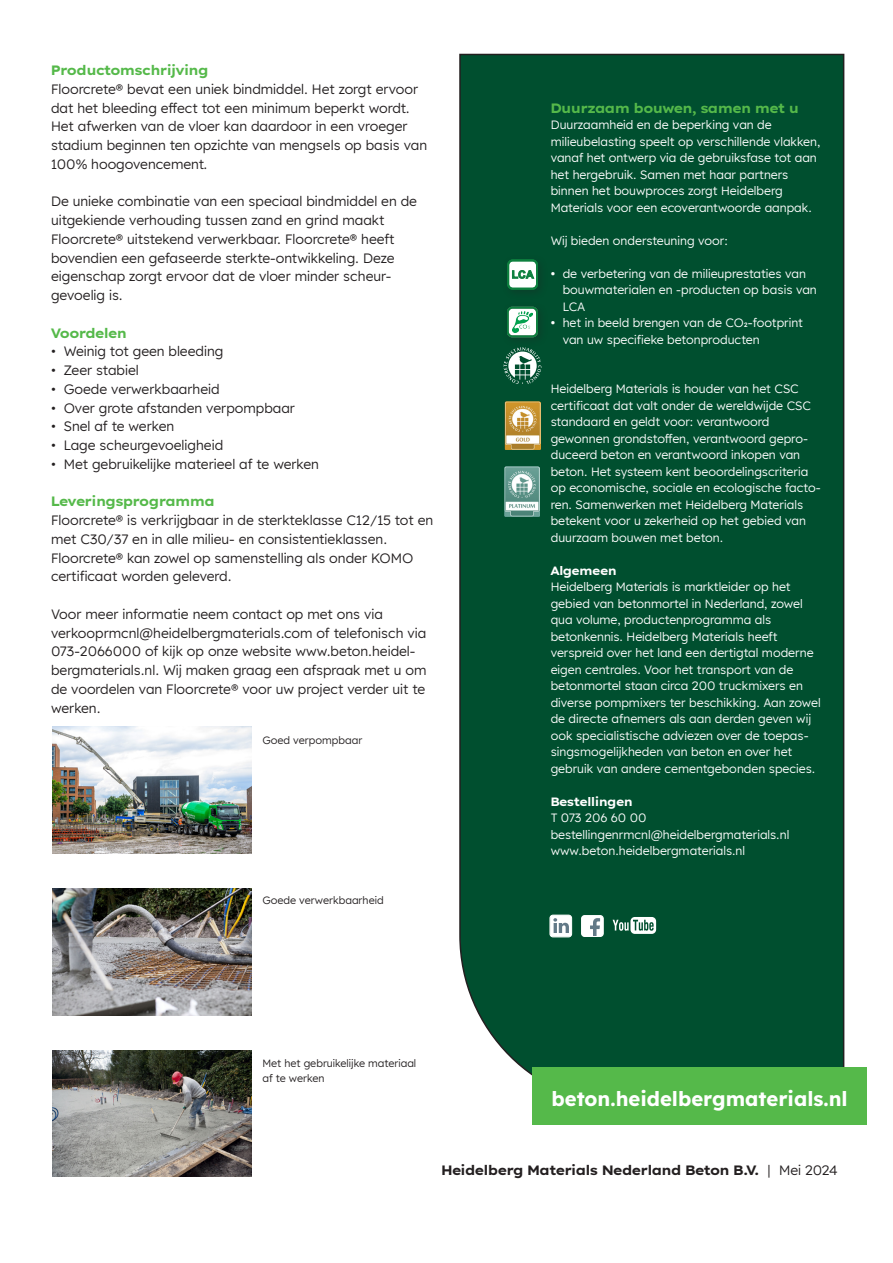
<style>
.page{position:relative;width:893px;height:1263px;background:#fff}
.page>*{position:absolute;margin:0;border:0;box-sizing:border-box;transform-origin:0 0}
.t1{font:700 20.25px "Lexend";color:#fff}
.Platte_tekst{font:13.5px/18.8px "Lexend HM";color:#231f20}
.Tussenkop{font:700 13.5px "Lexend Exa HM";color:#55b94a}
.t2{font:700 13.5px "Lexend Exa HM";color:#231f20}
.k-Caption{font:700 13.5px "Lexend Exa HM";color:#55b94a}
.k-Caption-2{font:12px/16.5px "Lexend HM";color:#fff}
.k-Caption-3{font:700 12px "Lexend Exa HM";color:#fff}
.k-Caption-4{font:10.5px/15px "Lexend HM";color:#231f20}
.s1{font-family:"Lexend Exa HM";font-weight:700}
.s2{font-family:"Lexend HM";font-weight:400}
</style>
<div class="page">
<div style="left:459px;top:53px;width:386px;height:1023px;background:#004f2f"></div>
<div style="left:532px;top:1067px;width:335px;height:58px;background:#55b94a"></div>
<div style="left:502px;top:254px;width:46px;height:46px;background:#014d2e"></div>
<div style="left:508px;top:260px;width:29px;height:29px;background:#fff;border-radius:5px"></div>
<div style="left:507px;top:259px;width:31px;height:31px;border:2px solid #0d803f;border-radius:5px"></div>
<svg style="left:512px;top:270px;width:22px;height:8px"></svg>
<div style="left:501px;top:302px;width:47px;height:45px;background:#014d2e"></div>
<div style="left:508px;top:308px;width:29px;height:28px;background:#fff;border-radius:5px"></div>
<div style="left:507px;top:307px;width:31px;height:30px;border:2px solid #0d803f;border-radius:5px"></div>
<img style="left:513px;top:312px;width:19px;height:21px">
<svg style="left:504px;top:347px;width:37px;height:37px"></svg>
<img style="left:505px;top:401px;width:35px;height:49px">
<img style="left:504px;top:467px;width:35px;height:49px">
<svg style="left:550px;top:915px;width:22px;height:22px"></svg>
<div style="left:550px;top:915px;width:22px;height:22px;border:1px solid #fff;border-radius:3px"></div>
<svg style="left:583px;top:915px;width:20px;height:20px"></svg>
<div style="left:581px;top:915px;width:22px;height:22px;border:1px solid #fff;border-radius:3px"></div>
<svg style="left:613px;top:917px;width:43px;height:17px"></svg>
<img style="left:52px;top:888px;width:200px;height:127px">
<img style="left:52px;top:1050px;width:200px;height:127px">
<img style="left:52px;top:727px;width:200px;height:126px">
<p class="Tussenkop" style="left:51px;top:59px;width:159px">Productomschrijving</p>
<p class="Platte_tekst" style="left:51px;top:79px;width:378px">Floorcrete® bevat een uniek bindmiddel. Het zorgt ervoor dat het bleeding effect tot een minimum beperkt wordt.<br>Het afwerken van de vloer kan daardoor in een vroeger stadium beginnen ten opzichte van mengsels op basis van 100% hoogovencement.</p>
<p class="Platte_tekst" style="left:51px;top:191px;width:368px">De unieke combinatie van een speciaal bindmiddel en de uitgekiende verhouding tussen zand en grind maakt Floorcrete® uitstekend verwerkbaar. Floorcrete® heeft bovendien een gefaseerde sterkte-ontwikkeling. Deze eigenschap zorgt ervoor dat de vloer minder scheur&shy;gevoelig is.</p>
<p class="Tussenkop" style="left:51px;top:322px;width:77px">Voordelen</p>
<p class="Platte_tekst" style="left:51px;top:341px;width:174px">• Weinig tot geen bleeding</p>
<p class="Platte_tekst" style="left:51px;top:360px;width:89px">• Zeer stabiel</p>
<p class="Platte_tekst" style="left:51px;top:379px;width:170px">• Goede verwerkbaarheid</p>
<p class="Platte_tekst" style="left:51px;top:397px;width:246px">• Over grote afstanden verpompbaar</p>
<p class="Platte_tekst" style="left:51px;top:416px;width:125px">• Snel af te werken</p>
<p class="Platte_tekst" style="left:51px;top:435px;width:174px">• Lage scheurgevoeligheid</p>
<p class="Platte_tekst" style="left:51px;top:454px;width:270px">• Met gebruikelijke materieel af te werken</p>
<p class="Tussenkop" style="left:51px;top:491px;width:165px">Leveringsprogramma</p>
<p class="Platte_tekst" style="left:51px;top:510px;width:384px">Floorcrete® is verkrijgbaar in de sterkteklasse C12/15 tot en met C30/37 en in alle milieu- en consistentieklassen.<br>Floorcrete® kan zowel op samenstelling als onder KOMO certificaat worden geleverd.</p>
<p class="Platte_tekst" style="left:51px;top:604px;width:377px">Voor meer informatie neem contact op met ons via verkooprmcnl@heidelbergmaterials.com of telefonisch via 073-2066000 of kijk op onze website www.beton.heidel&shy;bergmaterials.nl. Wij maken graag een afspraak met u om de voordelen van Floorcrete® voor uw project verder uit te werken.</p>
<p class="k-Caption-4" style="left:262px;top:732px;width:101px">Goed verpompbaar</p>
<p class="k-Caption-4" style="left:262px;top:892px;width:123px">Goede verwerkbaarheid</p>
<p class="k-Caption" style="left:551px;top:97px;width:249px">Duurzaam bouwen, samen met u</p>
<p class="k-Caption-2" style="left:551px;top:116px;width:271px">Duurzaamheid en de beperking van de milieubelasting speelt op verschillende vlakken, vanaf het ontwerp via de gebruiksfase tot aan het hergebruik. Samen met haar partners binnen het bouwproces zorgt Heidelberg Materials voor een ecoverantwoorde aanpak.</p>
<p class="k-Caption-2" style="left:551px;top:231px;width:179px">Wij bieden ondersteuning voor:</p>
<p class="k-Caption-2" style="left:563px;top:264px;width:256px;text-indent:-12px"><span class="s1">•</span> de verbetering van de milieuprestaties van bouwmaterialen en -producten op basis van<br>LCA</p>
<p class="k-Caption-2" style="left:563px;top:314px;width:242px;text-indent:-12px"><span class="s1">•</span> het in beeld brengen van de CO2-footprint van uw specifieke betonproducten</p>
<p class="k-Caption-2" style="left:551px;top:380px;width:272px">Heidelberg Materials is houder van het CSC certificaat dat valt onder de wereldwijde CSC standaard en geldt voor: verantwoord gewonnen grondstoffen, verantwoord gepro&shy;duceerd beton en verantwoord inkopen van beton. Het systeem kent beoordelingscriteria op economische, sociale en ecologische facto&shy;ren. Samenwerken met Heidelberg Materials betekent voor u zekerheid op het gebied van duurzaam bouwen met beton.</p>
<p class="k-Caption-3" style="left:551px;top:561px;width:67px">Algemeen</p>
<p class="k-Caption-2" style="left:551px;top:578px;width:272px">Heidelberg Materials is marktleider op het gebied van betonmortel in Nederland, zowel qua volume, productenprogramma als betonkennis. Heidelberg Materials heeft verspreid over het land een dertigtal moderne eigen centrales. Voor het transport van de betonmortel staan circa 200 truckmixers en diverse pompmixers ter beschikking. Aan zowel de directe afnemers als aan derden geven wij ook specialistische adviezen over de toepas&shy;singsmogelijkheden van beton en over het gebruik van andere cementgebonden species.</p>
<p class="k-Caption-3" style="left:551px;top:792px;width:83px">Bestellingen</p>
<p class="k-Caption-2" style="left:551px;top:809px;width:240px">T 073 206 60 00 bestellingenrmcnl@heidelbergmaterials.nl</p>
<p class="k-Caption-2" style="left:551px;top:842px;width:196px">www.beton.heidelbergmaterials.nl</p>
<p class="k-Caption-4" style="left:262px;top:1055px;width:155px">Met het gebruikelijke materiaal af te werken</p>
<p class="t1" style="left:551px;top:1084px;width:298px">beton.heidelbergmaterials.nl</p>
<p class="t2" style="left:441px;top:1159px;width:398px">Heidelberg Materials Nederland Beton B.V. <span class="s2">| Mei 2024</span></p>
</div>
